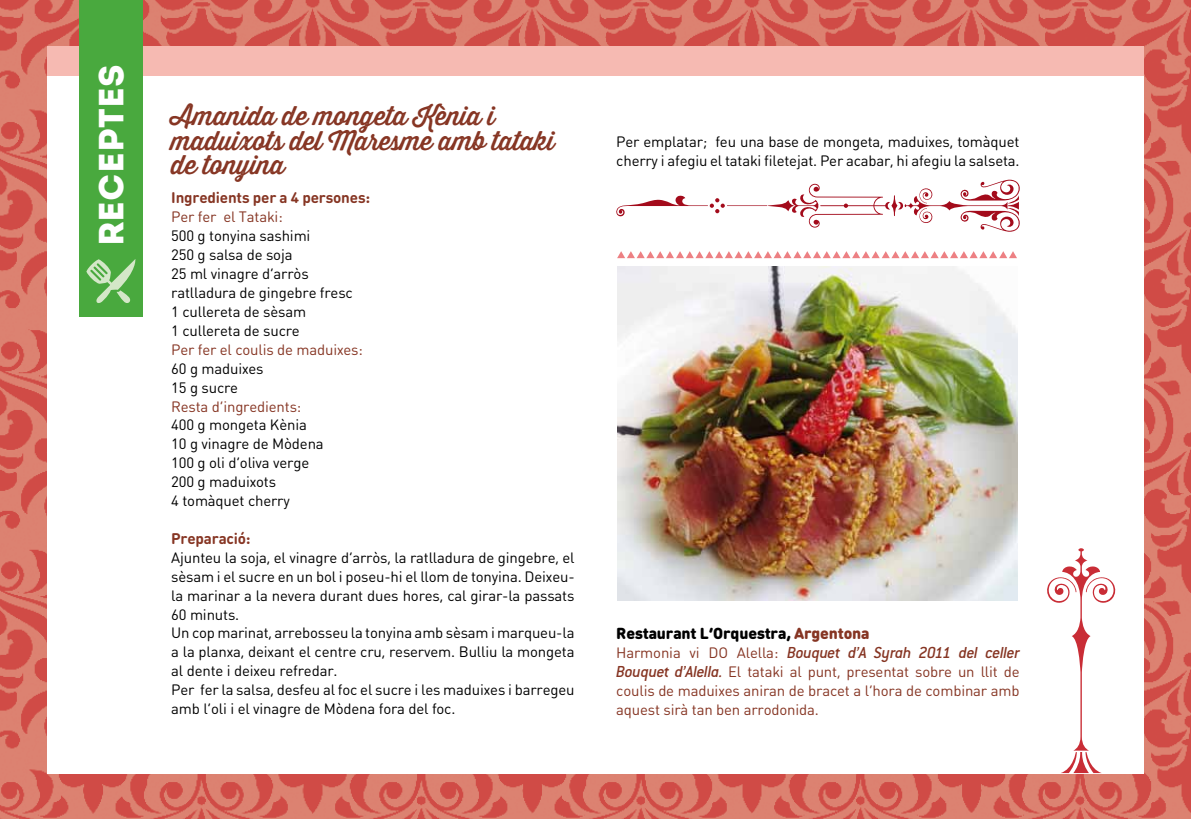
<style>
.page{position:relative;width:1191px;height:819px;background:#fff}
.page>*{position:absolute;margin:0;border:0;box-sizing:border-box;transform-origin:0 0}
.t1{font:35px "Intro";color:#fff}
.t2{font:26.25px/24.5px "Thirsty Rough Reg";letter-spacing:-.01em;color:#863523}
.t3{font:italic 500 17.5px "Conduit ITC";letter-spacing:-.025em;color:#863523}
.t4{font:900 15.75px "DIN Round Pro";letter-spacing:-.01em;color:#000}
.t5{font:700 15.22px "DIN Round Pro";letter-spacing:-.01em;color:#863523}
.t6{font:14.88px/18.9px "DIN Round Pro";letter-spacing:-.01em;color:#000}
.t7{font:14.88px/18.9px "DIN Round Pro";letter-spacing:-.01em;color:#863523;text-align:justify}
.s1{color:#863523}
.s2{font-family:"DIN Round Pro";font-weight:400;font-style:normal;font-size:14.88px}
.s3{font-family:"Conduit ITC";font-weight:500;font-style:italic;font-size:17.5px}
</style>
<div class="page">
<img style="left:0;top:0;width:1191px;height:819px">
<div style="left:47px;top:46px;width:1096px;height:727px;background:#fff"></div>
<div style="left:47px;top:46px;width:1096px;height:30px;background:#f6bab2"></div>
<div style="left:79px;top:0;width:63px;height:316px;background:#49a93e"></div>
<svg style="left:86px;top:259px;width:50px;height:44px"></svg>
<svg style="left:1047px;top:548px;width:69px;height:225px"></svg>
<img style="left:617px;top:266px;width:400px;height:334px">
<svg style="left:617px;top:251px;width:400px;height:7px"></svg>
<svg style="left:616px;top:179px;width:404px;height:53px"></svg>
<h1 class="t1" style="left:90px;top:246px;width:183px;rotate:-90deg">RECEPTES</h1>
<h2 class="t2" style="left:171px;top:103px;width:385px">Amanida de mongeta Kènia i maduixots del Maresme amb tataki de tonyina</h2>
<p class="t5" style="left:171px;top:187px;width:200px">Ingredients per a 4 persones:</p>
<p class="t7" style="left:171px;top:207px;width:113px">Per fer el Tataki:</p>
<p class="t6" style="left:171px;top:226px;width:183px">500 g tonyina sashimi<br>250 g salsa de soja<br>25 ml vinagre d’arròs ratlladura de gingebre fresc<br>1 cullereta de sèsam<br>1 cullereta de sucre</p>
<p class="t7" style="left:171px;top:339px;width:193px">Per fer el coulis de maduixes:</p>
<p class="t6" style="left:171px;top:358px;width:94px">60 g maduixes<br>15 g sucre</p>
<p class="t7" style="left:171px;top:396px;width:132px">Resta d’ingredients:</p>
<p class="t6" style="left:171px;top:415px;width:154px">400 g mongeta Kènia<br>10 g vinagre de Mòdena<br>100 g oli d’oliva verge<br>200 g maduixots<br>4 tomàquet cherry</p>
<p class="t5" style="left:171px;top:527px;width:81px">Preparació:</p>
<p class="t6" style="left:171px;top:547px;width:405px">Ajunteu la soja, el vinagre d’arròs, la ratlladura de gingebre, el sèsam i el sucre en un bol i poseu-hi el llom de tonyina. Deixeu&shy;la marinar a la nevera durant dues hores, cal girar-la passats 60 minuts.<br>Un cop marinat, arrebosseu la tonyina amb sèsam i marqueu-la a la planxa, deixant el centre cru, reservem. Bulliu la mongeta al dente i deixeu refredar.<br>Per fer la salsa, desfeu al foc el sucre i les maduixes i barregeu amb l’oli i el vinagre de Mòdena fora del foc.</p>
<p class="t6" style="left:616px;top:132px;width:405px">Per emplatar; feu una base de mongeta, maduixes, tomàquet cherry i afegiu el tataki filetejat. Per acabar, hi afegiu la salseta.</p>
<p class="t4" style="left:616px;top:621px;width:255px">Restaurant L’Orquestra, <span class="s1">Argentona</span></p>
<p class="t3" style="left:616px;top:642px;width:405px"><span class="s2">Harmonia vi DO Alella:</span> Bouquet d’A Syrah 2011 del celler</p>
<p class="t7" style="left:616px;top:661px;width:405px"><span class="s3">Bouquet d’Alella.</span> El tataki al punt, presentat sobre un llit de coulis de maduixes aniran de bracet a l’hora de combinar amb aquest sirà tan ben arrodonida.</p>
</div>
